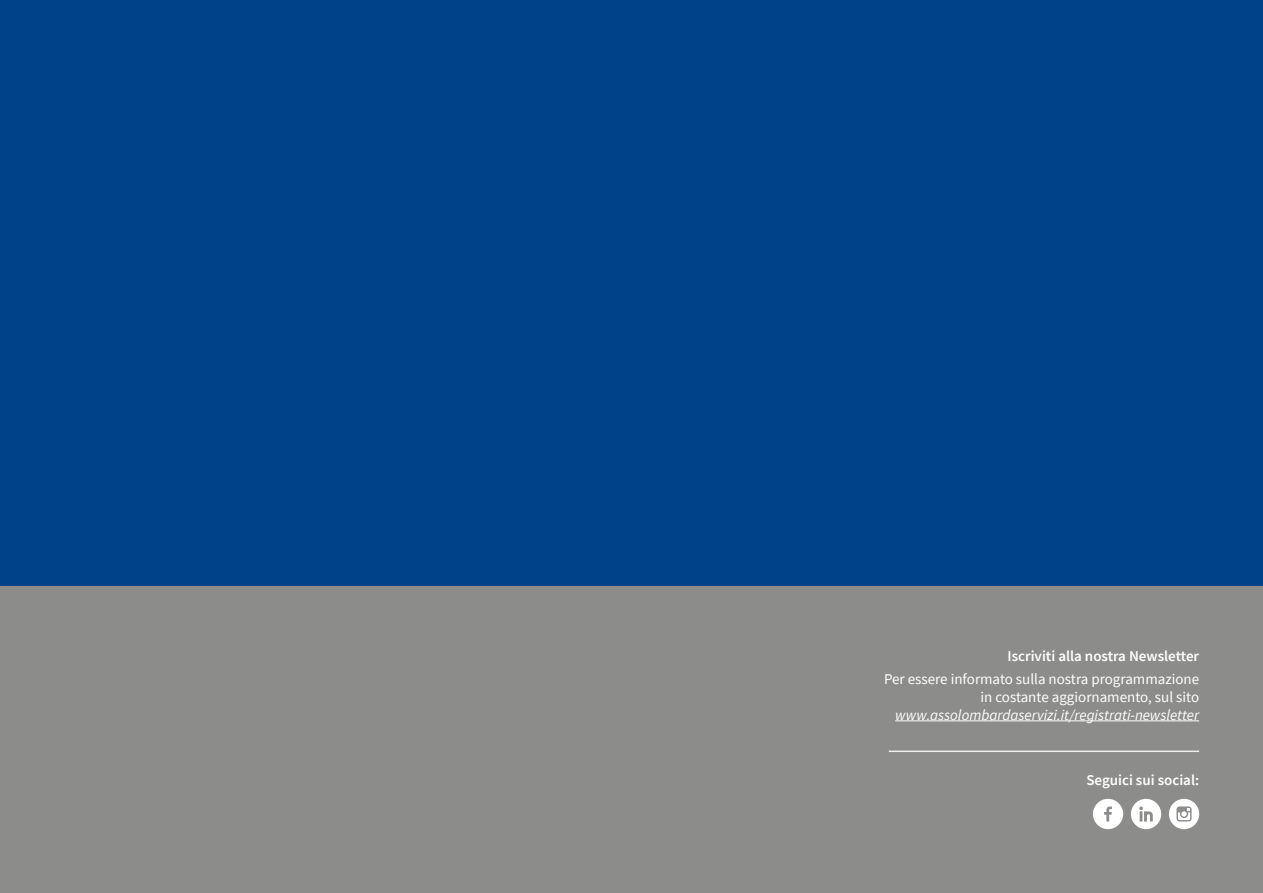
<style>
.page{position:relative;width:1263px;height:893px;background:#fff}
.page>*{position:absolute;margin:0;border:0;box-sizing:border-box;transform-origin:0 0}
.t1{font:15px/18px "Source Sans Pro";color:#fff;text-align:right}
.t2{font:italic 15px "Source Sans Pro";color:#fff}
.t3{font:600 15px "Source Sans Pro";color:#fff}
</style>
<div class="page">
<div style="left:0;top:0;width:1263px;height:697px;background:#004289"></div>
<div style="left:0;top:587px;width:1263px;height:306px;background:#8c8c8b"></div>
<svg style="left:1093px;top:799px;width:30px;height:30px"></svg>
<svg style="left:1169px;top:799px;width:30px;height:30px"></svg>
<svg style="left:1131px;top:799px;width:30px;height:30px"></svg>
<hr style="left:889px;top:750px;width:310px;height:2px;background:#ededed">
<hr style="left:895px;top:720px;width:304px;height:1px;background:#fff">
<p class="t3" style="left:1007px;top:646px;width:193px">Iscriviti alla nostra Newsletter</p>
<p class="t1" style="left:884px;top:670px;width:317px">Per essere informato sulla nostra programmazione in costante aggiornamento, sul sito</p>
<p class="t2" style="left:895px;top:705px;width:305px">www.assolombardaservizi.it/registrati-newsletter</p>
<p class="t3" style="left:1086px;top:770px;width:114px">Seguici sui social:</p>
</div>
